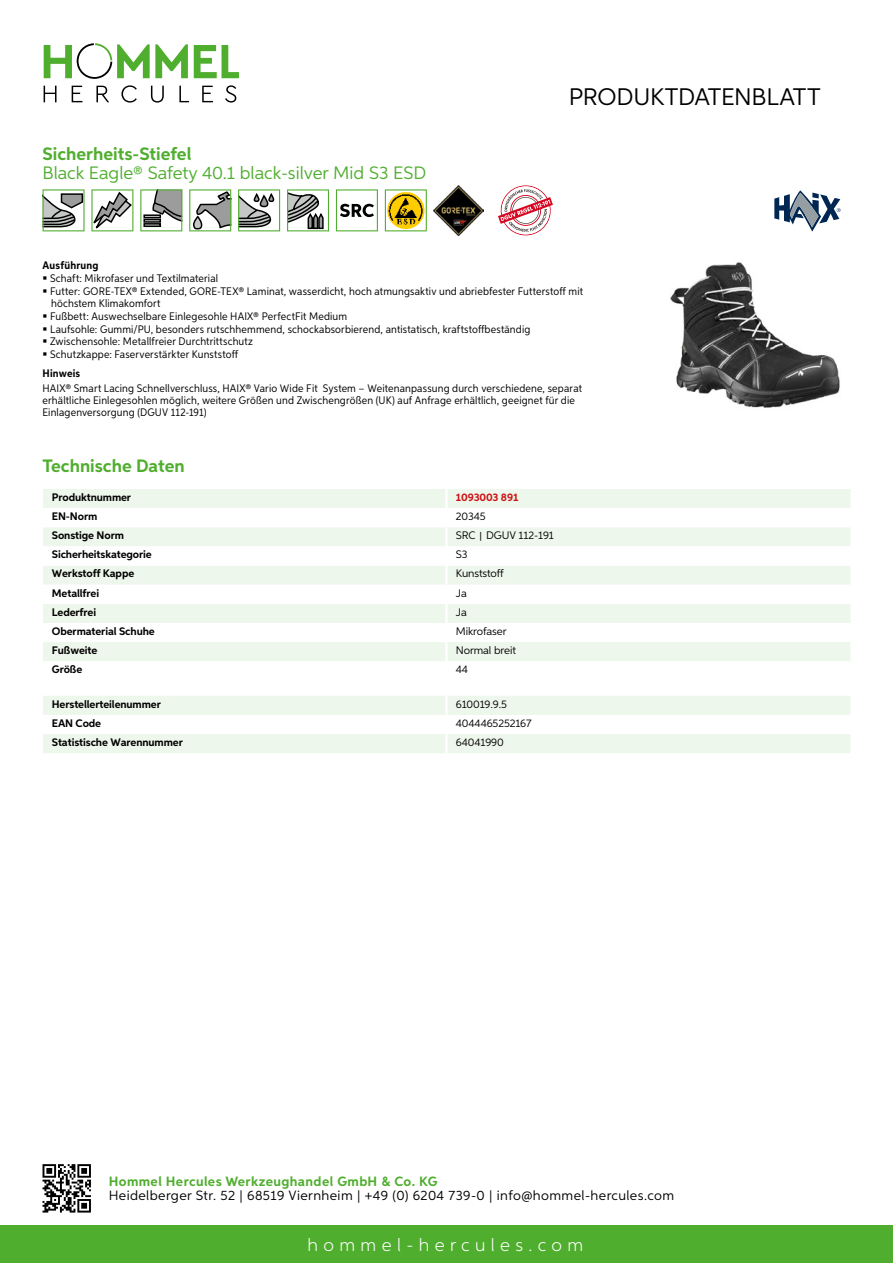
<style>
.page{position:relative;width:893px;height:1263px;background:#fff}
.page>*{position:absolute;margin:0;border:0;box-sizing:border-box;transform-origin:0 0}
.t1{font:24px "Aspira";letter-spacing:-.01em;color:#000}
.t2{font:18px "Aspira";color:#50ae2f}
.t3{font:700 18px "Aspira";color:#50ae2f}
.t4{font:300 18px "Aspira";letter-spacing:.3em;color:#fff}
.t5{font:13.5px "Aspira";letter-spacing:.03em;color:#000}
.t6{font:700 13.5px "Aspira";letter-spacing:.03em;color:#50ae2f}
.t7{font:10.95px/12.6px "Aspira Nar";letter-spacing:.015em;color:#000}
.t8{font:700 10.95px "Aspira";letter-spacing:-.01em;color:#000}
.t9{font:10.95px "Aspira";letter-spacing:-.01em;color:#000}
.t10{font:700 10.95px "Aspira Nar";letter-spacing:.02em;color:#000}
.t11{font:700 10.95px "Aspira";letter-spacing:-.01em;color:#cd1013}
.s1{font-family:"Wuerth Global";font-size:10.5px}
</style>
<div class="page">
<div style="left:0;top:1226px;width:893px;height:37px;background:#50ae2f"></div>
<svg style="left:43px;top:1164px;width:48px;height:48px"></svg>
<svg style="left:194px;top:45px;width:45px;height:33px"></svg>
<svg style="left:44px;top:43px;width:144px;height:36px"></svg>
<svg style="left:44px;top:86px;width:13px;height:16px"></svg>
<svg style="left:72px;top:86px;width:10px;height:16px"></svg>
<svg style="left:96px;top:86px;width:13px;height:16px"></svg>
<svg style="left:121px;top:85px;width:16px;height:18px"></svg>
<svg style="left:151px;top:86px;width:13px;height:17px"></svg>
<svg style="left:179px;top:86px;width:10px;height:16px"></svg>
<svg style="left:202px;top:86px;width:11px;height:16px"></svg>
<svg style="left:225px;top:85px;width:11px;height:18px"></svg>
<div style="left:43px;top:489px;width:807px;height:19px;background:#eef7eb"></div>
<svg style="left:43px;top:527px;width:807px;height:134px;fill:#eef7eb"></svg>
<hr style="left:445px;top:489px;width:3px;height:19px;background:#fff">
<hr style="left:445px;top:527px;width:3px;height:19px;background:#fff">
<hr style="left:445px;top:546px;width:3px;height:19px;background:#fff">
<hr style="left:445px;top:565px;width:3px;height:20px;background:#fff">
<hr style="left:445px;top:585px;width:3px;height:19px;background:#fff">
<hr style="left:445px;top:604px;width:3px;height:19px;background:#fff">
<hr style="left:445px;top:623px;width:3px;height:19px;background:#fff">
<hr style="left:445px;top:642px;width:3px;height:19px;background:#fff">
<svg style="left:43px;top:696px;width:807px;height:57px"></svg>
<hr style="left:445px;top:734px;width:3px;height:19px;background:#fff">
<svg style="left:43px;top:189px;width:90px;height:42px"></svg>
<svg style="left:140px;top:189px;width:42px;height:42px"></svg>
<svg style="left:189px;top:189px;width:42px;height:42px"></svg>
<svg style="left:238px;top:189px;width:42px;height:42px"></svg>
<svg style="left:287px;top:189px;width:42px;height:42px"></svg>
<svg style="left:336px;top:189px;width:42px;height:42px"></svg>
<svg style="left:385px;top:189px;width:42px;height:42px"></svg>
<img style="left:434px;top:185px;width:50px;height:50px">
<svg style="left:498px;top:185px;width:55px;height:50px"></svg>
<img style="left:670px;top:262px;width:170px;height:146px">
<svg style="left:774px;top:190px;width:67px;height:42px"></svg>
<h2 class="t3" style="left:43px;top:142px;width:150px">Sicherheits-Stiefel</h2>
<h2 class="t2" style="left:43px;top:162px;width:383px">Black Eagle® Safety 40.1 black-silver Mid S3 ESD</h2>
<h1 class="t1" style="left:569px;top:82px;width:253px">Produktdatenblatt</h1>
<p class="t10" style="left:43px;top:259px;width:58px">Ausführung</p>
<p class="t7" style="left:50px;top:272px;width:534px">Schaft: Mikrofaser und Textilmaterial<br>Futter: GORE-TEX® Extended, GORE-TEX® Laminat, wasserdicht, hoch atmungsaktiv und abriebfester Futterstoff mit höchstem Klimakomfort<br>Fußbett: Auswechselbare Einlegesohle HAIX® PerfectFit Medium<br>Laufsohle: Gummi/PU, besonders rutschhemmend, schockabsorbierend, antistatisch, kraftstoffbeständig Zwischensohle: Metallfreier Durchtrittschutz<br>Schutzkappe: Faserverstärkter Kunststoff</p>
<p class="t10" style="left:43px;top:367px;width:39px">Hinweis</p>
<p class="t7" style="left:43px;top:382px;width:541px;line-height:12px">HAIX® Smart Lacing Schnellverschluss, HAIX® Vario Wide Fit System – Weitenanpassung durch verschiedene, separat erhältliche Einlegesohlen möglich, weitere Größen und Zwischengrößen (UK) auf Anfrage erhältlich, geeignet für die<br>Einlagenversorgung (DGUV 112-191)</p>
<h2 class="t3" style="left:43px;top:455px;width:144px">Technische Daten</h2>
<p class="t8" style="left:52px;top:490px;width:81px">Produktnummer</p>
<p class="t11" style="left:456px;top:490px;width:64px">1093003 891</p>
<p class="t8" style="left:52px;top:510px;width:47px">EN-Norm</p>
<p class="t9" style="left:456px;top:510px;width:31px">20345</p>
<p class="t8" style="left:52px;top:529px;width:74px">Sonstige Norm</p>
<p class="t9" style="left:456px;top:529px;width:100px">SRC <span class="s1">|</span> DGUV 112-191</p>
<p class="t8" style="left:52px;top:548px;width:101px">Sicherheitskategorie</p>
<p class="t9" style="left:456px;top:548px;width:13px">S3</p>
<p class="t8" style="left:52px;top:567px;width:84px">Werkstoff Kappe</p>
<p class="t9" style="left:456px;top:567px;width:50px">Kunststoff</p>
<p class="t8" style="left:52px;top:586px;width:49px">Metallfrei</p>
<p class="t9" style="left:456px;top:586px;width:13px">Ja</p>
<p class="t8" style="left:52px;top:605px;width:46px">Lederfrei</p>
<p class="t9" style="left:456px;top:605px;width:13px">Ja</p>
<p class="t8" style="left:52px;top:624px;width:104px">Obermaterial Schuhe</p>
<p class="t9" style="left:456px;top:624px;width:52px">Mikrofaser</p>
<p class="t8" style="left:52px;top:643px;width:47px">Fußweite</p>
<p class="t9" style="left:456px;top:644px;width:62px">N ormal breit</p>
<p class="t8" style="left:52px;top:663px;width:32px">Größe</p>
<p class="t9" style="left:456px;top:663px;width:14px">44</p>
<p class="t8" style="left:52px;top:697px;width:111px">Herstellerteilenummer</p>
<p class="t9" style="left:456px;top:697px;width:53px">610019.9.5</p>
<p class="t8" style="left:52px;top:716px;width:51px">EAN Code</p>
<p class="t9" style="left:456px;top:716px;width:77px">4044465252167</p>
<p class="t8" style="left:52px;top:735px;width:132px">Statistische Warennummer</p>
<p class="t9" style="left:456px;top:735px;width:49px">64041990</p>
<p class="t6" style="left:109px;top:1172px;width:330px">Hommel Hercules Werkzeughandel GmbH &amp; Co. KG</p>
<p class="t5" style="left:109px;top:1187px;width:567px">Heidelberger Str. 52 | 68519 Viernheim | +49 (0) 6204 739-0 | info@hommel-hercules.com</p>
<h2 class="t4" style="left:307px;top:1234px;width:277px">hommel-hercules.com</h2>
</div>
